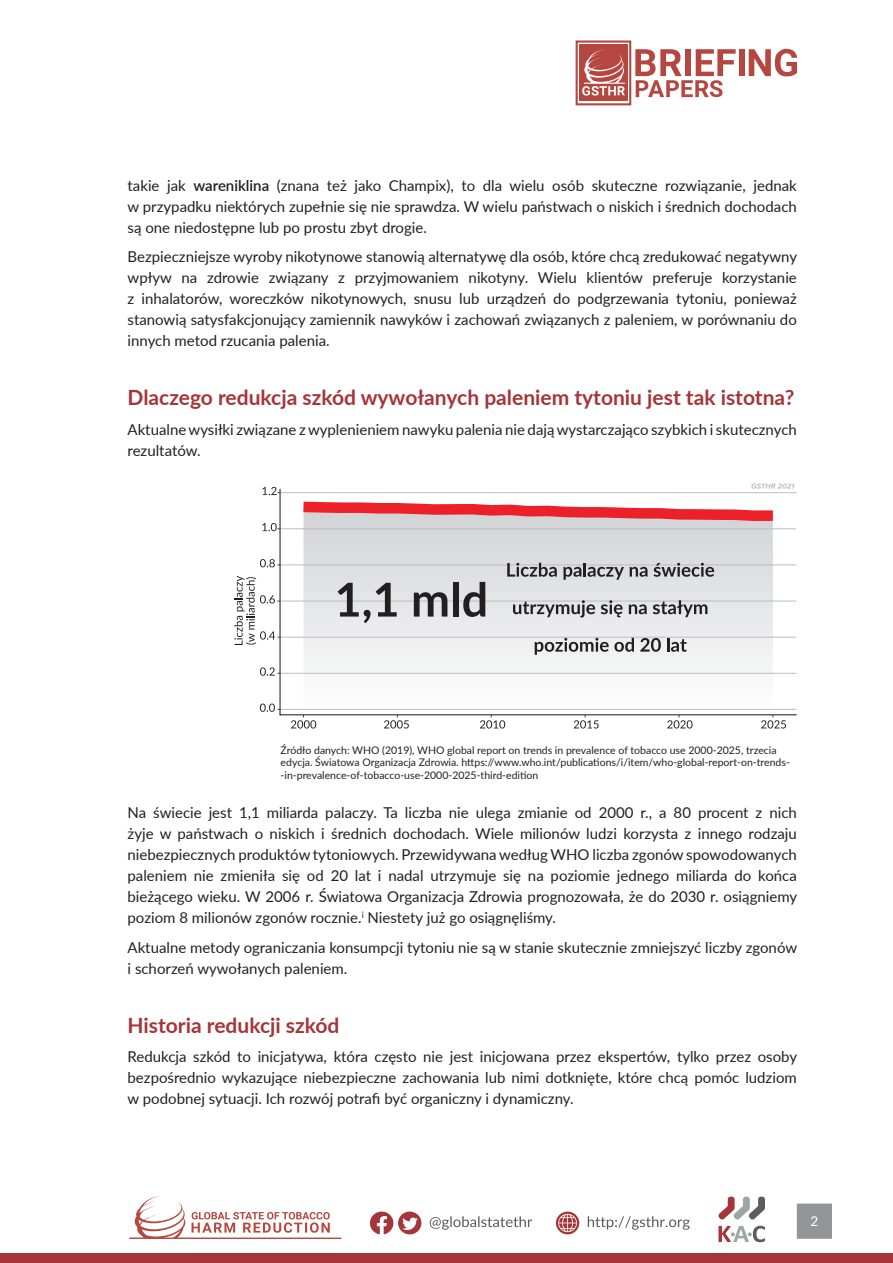
<style>
.page{position:relative;width:893px;height:1263px;background:#fff}
.page>*{position:absolute;margin:0;border:0;box-sizing:border-box;transform-origin:0 0}
.t1{font:700 21px "Lato";color:#a63539}
.t2{font:15px/21px "Lato";color:#231f20;text-align:justify}
.t3{font:13.5px "Lato";color:#fff}
.t4{font:10.5px/12.6px "Lato";color:#231f20}
.s1{font-weight:600}
</style>
<div class="page">
<div style="left:739px;top:49px;width:6px;height:27px;background:#b54740"></div>
<svg style="left:749px;top:49px;width:48px;height:27px"></svg>
<div style="left:576px;top:40px;width:55px;height:65px;border:2px solid #b54740"></div>
<div style="left:579px;top:45px;width:48px;height:56px;background:#b54740"></div>
<svg style="left:582px;top:50px;width:43px;height:46px"></svg>
<svg style="left:635px;top:49px;width:101px;height:48px"></svg>
<svg style="left:129px;top:1196px;width:212px;height:43px"></svg>
<div style="left:398px;top:1211px;width:23px;height:23px;background:#a63539;border-radius:50%"></div>
<svg style="left:402px;top:1217px;width:16px;height:13px"></svg>
<svg style="left:370px;top:1211px;width:23px;height:23px"></svg>
<svg style="left:556px;top:1211px;width:23px;height:23px"></svg>
<svg style="left:558px;top:1214px;width:19px;height:18px"></svg>
<svg style="left:718px;top:1196px;width:47px;height:24px"></svg>
<svg style="left:718px;top:1226px;width:47px;height:16px"></svg>
<svg style="left:430px;top:1216px;width:102px;height:14px"></svg>
<svg style="left:588px;top:1216px;width:102px;height:14px"></svg>
<div style="left:797px;top:1203px;width:35px;height:36px;background:#939598;border:1px solid #939598"></div>
<div style="left:0;top:1253px;width:893px;height:10px;background:#a63539"></div>
<svg style="left:303px;top:527px;width:470px;height:146px"></svg>
<hr style="left:280px;top:709px;width:516px;height:1px;background:#bcbdc0">
<hr style="left:280px;top:673px;width:516px;height:1px;background:#bcbdc0">
<hr style="left:280px;top:637px;width:516px;height:1px;background:#bcbdc0">
<hr style="left:280px;top:601px;width:516px;height:1px;background:#bcbdc0">
<hr style="left:280px;top:564px;width:516px;height:1px;background:#bcbdc0">
<hr style="left:280px;top:528px;width:516px;height:1px;background:#bcbdc0">
<hr style="left:280px;top:492px;width:516px;height:1px;background:#bcbdc0">
<svg style="left:303px;top:501px;width:470px;height:26px"></svg>
<svg style="left:338px;top:583px;width:59px;height:40px"></svg>
<svg style="left:414px;top:592px;width:33px;height:24px"></svg>
<div style="left:453px;top:582px;width:6px;height:34px;background:#231f20"></div>
<svg style="left:463px;top:582px;width:22px;height:35px"></svg>
<svg style="left:507px;top:563px;width:50px;height:14px"></svg>
<svg style="left:563px;top:563px;width:61px;height:17px"></svg>
<svg style="left:630px;top:567px;width:17px;height:10px"></svg>
<svg style="left:653px;top:563px;width:61px;height:14px"></svg>
<svg style="left:513px;top:600px;width:82px;height:17px"></svg>
<svg style="left:601px;top:600px;width:22px;height:17px"></svg>
<svg style="left:629px;top:604px;width:18px;height:10px"></svg>
<svg style="left:653px;top:600px;width:54px;height:17px"></svg>
<svg style="left:535px;top:638px;width:99px;height:17px"></svg>
<svg style="left:640px;top:638px;width:21px;height:14px"></svg>
<svg style="left:667px;top:638px;width:20px;height:14px"></svg>
<svg style="left:751px;top:483px;width:43px;height:6px"></svg>
<hr style="left:280px;top:714px;width:516px;height:1px;background:#231f20">
<hr style="left:279px;top:489px;width:2px;height:226px;background:#231f20">
<svg style="left:260px;top:703px;width:20px;height:9px"></svg>
<svg style="left:260px;top:667px;width:20px;height:9px"></svg>
<svg style="left:260px;top:559px;width:20px;height:8px"></svg>
<svg style="left:262px;top:523px;width:18px;height:8px"></svg>
<svg style="left:262px;top:487px;width:18px;height:8px"></svg>
<svg style="left:291px;top:715px;width:25px;height:13px"></svg>
<svg style="left:384px;top:715px;width:25px;height:13px"></svg>
<svg style="left:480px;top:715px;width:25px;height:13px"></svg>
<svg style="left:574px;top:715px;width:25px;height:13px"></svg>
<svg style="left:667px;top:715px;width:25px;height:13px"></svg>
<svg style="left:761px;top:715px;width:25px;height:13px"></svg>
<svg style="left:234px;top:576px;width:46px;height:69px"></svg>
<p class="t2" style="left:128px;top:174px;width:671px">takie jak <span class="s1">wareniklina</span> (znana też jako Champix), to dla wielu osób skuteczne rozwiązanie, jednak w przypadku niektórych zupełnie się nie sprawdza. W wielu państwach o niskich i średnich dochodach są one niedostępne lub po prostu zbyt drogie.</p>
<p class="t2" style="left:128px;top:246px;width:671px">Bezpieczniejsze wyroby nikotynowe stanowią alternatywę dla osób, które chcą zredukować negatywny wpływ na zdrowie związany z przyjmowaniem nikotyny. Wielu klientów preferuje korzystanie z inhalatorów, woreczków nikotynowych, snusu lub urządzeń do podgrzewania tytoniu, ponieważ stanowią satysfakcjonujący zamiennik nawyków i zachowań związanych z paleniem, w porównaniu do innych metod rzucania palenia.</p>
<p class="t1" style="left:128px;top:382px;width:668px">Dlaczego redukcja szkód wywołanych paleniem tytoniu jest tak istotna?</p>
<p class="t2" style="left:128px;top:418px;width:671px">Aktualne wysiłki związane z wyplenieniem nawyku palenia nie dają wystarczająco szybkich i skutecznych rezultatów.</p>
<p class="t4" style="left:281px;top:743px;width:511px">Źródło danych: WHO (2019), WHO global report on trends in prevalence of tobacco use 2000-2025, trzecia edycja. Światowa Organizacja Zdrowia. https://www.who.int/publications/i/item/who-global-report-on-trends--in-prevalence-of-tobacco-use-2000-2025-third-edition</p>
<p class="t2" style="left:128px;top:802px;width:671px">Na świecie jest 1,1 miliarda palaczy. Ta liczba nie ulega zmianie od 2000 r., a 80 procent z nich żyje w państwach o niskich i średnich dochodach. Wiele milionów ludzi korzysta z innego rodzaju niebezpiecznych produktów tytoniowych. Przewidywana według WHO liczba zgonów spowodowanych paleniem nie zmieniła się od 20 lat i nadal utrzymuje się na poziomie jednego miliarda do końca bieżącego wieku. W 2006 r. Światowa Organizacja Zdrowia prognozowała, że do 2030 r. osiągniemy poziom 8 milionów zgonów rocznie.<sup>i</sup> Niestety już go osiągnęliśmy.</p>
<p class="t2" style="left:128px;top:936px;width:671px">Aktualne metody ograniczania konsumpcji tytoniu nie są w stanie skutecznie zmniejszyć liczby zgonów i schorzeń wywołanych paleniem.</p>
<p class="t1" style="left:128px;top:1010px;width:213px">Historia redukcji szkód</p>
<p class="t2" style="left:128px;top:1046px;width:671px">Redukcja szkód to inicjatywa, która często nie jest inicjowana przez ekspertów, tylko przez osoby bezpośrednio wykazujące niebezpieczne zachowania lub nimi dotknięte, które chcą pomóc ludziom w podobnej sytuacji. Ich rozwój potrafi być organiczny i dynamiczny.</p>
<p class="t3" style="left:810px;top:1211px;width:9px">2</p>
</div>
